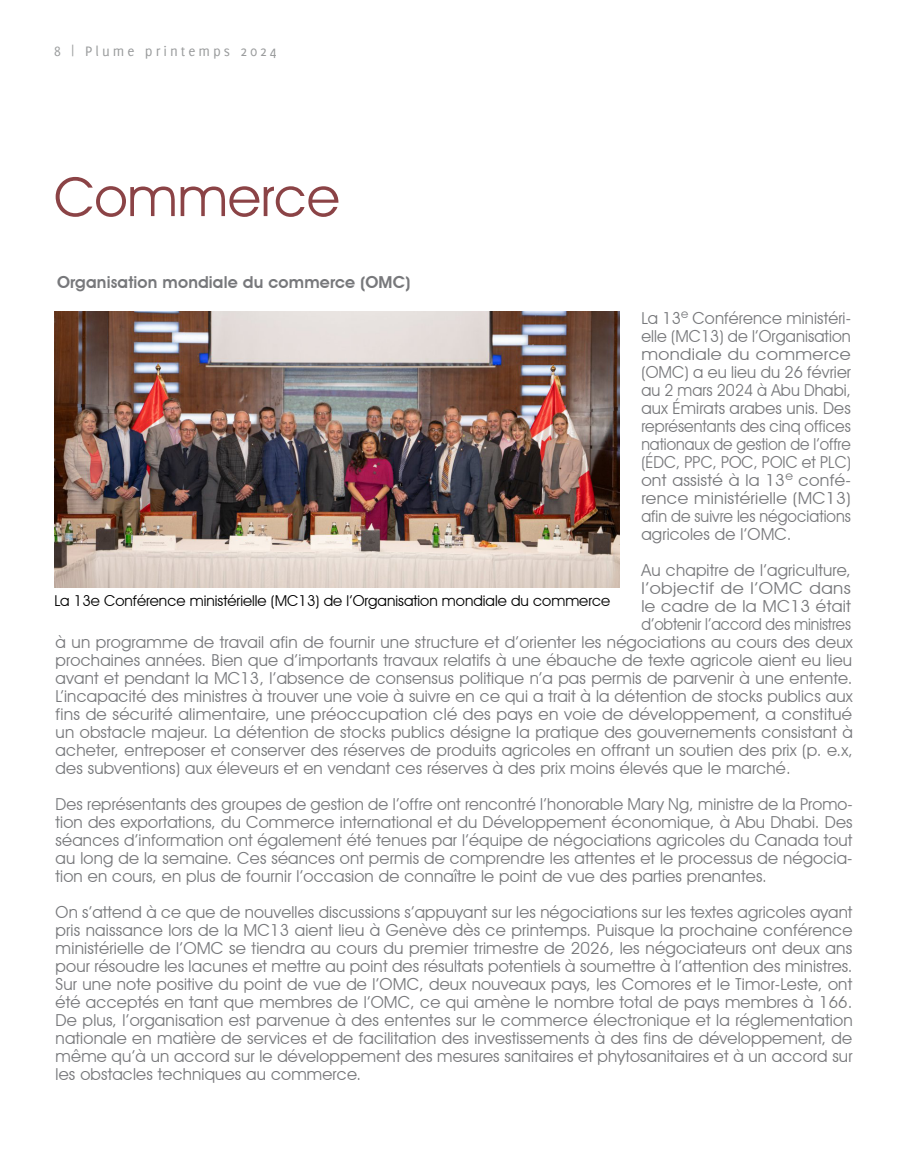
<style>
.page{position:relative;width:905px;height:1175px;background:#fff}
.page>*{position:absolute;margin:0;border:0;box-sizing:border-box;transform-origin:0 0}
.t1{font:54px "Avant Garde IT Cby BT";color:#6f1518}
.t2{font:16.5px/18px "Avant Garde IT Cby BT";letter-spacing:.01em;color:#77787b;text-align:justify}
.t3{font:600 16.5px "Avant Garde IT Cby BT";letter-spacing:.01em;color:#77787b}
.t4{font:16.5px "Avant Garde IT Cby BT";letter-spacing:.01em;color:#77787b;scale:.92 1}
.t5{font:16.5px "Avant Garde IT Cby BT";letter-spacing:.01em;color:#77787b;scale:1.1 1}
.t6{font:16.5px "Avant Garde IT Cby BT";letter-spacing:.01em;color:#77787b;scale:1.04 1}
.t7{font:15px "Avant Garde IT Cby BT";color:#000}
.t8{font:15px "Delicious";letter-spacing:.2em;color:#999b9c}
</style>
<div class="page">
<img style="left:54px;top:311px;width:565px;height:276px">
<p class="t8" style="left:54px;top:43px;width:224px">8 | Plume printemps 2024</p>
<h1 class="t1" style="left:54px;top:164px;width:287px">Commerce</h1>
<p class="t3" style="left:57px;top:272px;width:355px">Organisation mondiale du commerce (OMC)</p>
<p class="t2" style="left:641px;top:309px;width:211px">La 13<sup>e</sup> Conférence ministéri&shy;elle (MC13) de l’Organisation mondiale du commerce (OMC) a eu lieu du 26 février au 2 mars 2024 à Abu Dhabi, aux Émirats arabes unis. Des représentants des cinq offices nationaux de gestion de l’offre (ÉDC, PPC, POC, POIC et PLC) ont assisté à la 13<sup>e</sup> confé&shy;rence ministérielle (MC13) afin de suivre les négociations agricoles de l’OMC.</p>
<p class="t2" style="left:641px;top:561px;width:211px">Au chapitre de l’agriculture,</p>
<p class="t5" style="left:641px;top:578px;width:192px">l’objectif de l’OMC dans</p>
<p class="t6" style="left:641px;top:596px;width:203px">le cadre de la MC13 était</p>
<p class="t4" style="left:641px;top:614px;width:229px">d’obtenir l’accord des ministres</p>
<p class="t2" style="left:56px;top:633px;width:798px">à un programme de travail afin de fournir une structure et d’orienter les négociations au cours des deux</p>
<p class="t2" style="left:56px;top:651px;width:798px">prochaines années. Bien que d’importants travaux relatifs à une ébauche de texte agricole aient eu lieu</p>
<p class="t2" style="left:56px;top:669px;width:798px">avant et pendant la MC13, l’absence de consensus politique n’a pas permis de parvenir à une entente.</p>
<p class="t2" style="left:56px;top:687px;width:798px">L’incapacité des ministres à trouver une voie à suivre en ce qui a trait à la détention de stocks publics aux</p>
<p class="t2" style="left:56px;top:705px;width:798px">fins de sécurité alimentaire, une préoccupation clé des pays en voie de développement, a constitué</p>
<p class="t2" style="left:56px;top:723px;width:798px">un obstacle majeur. La détention de stocks publics désigne la pratique des gouvernements consistant à</p>
<p class="t2" style="left:56px;top:741px;width:798px">acheter, entreposer et conserver des réserves de produits agricoles en offrant un soutien des prix (p. e.x,</p>
<p class="t2" style="left:56px;top:759px;width:736px">des subventions) aux éleveurs et en vendant ces réserves à des prix moins élevés que le marché.</p>
<p class="t2" style="left:56px;top:795px;width:798px">Des représentants des groupes de gestion de l’offre ont rencontré l’honorable Mary Ng, ministre de la Promo&shy;tion des exportations, du Commerce international et du Développement économique, à Abu Dhabi. Des séances d’information ont également été tenues par l’équipe de négociations agricoles du Canada tout au long de la semaine. Ces séances ont permis de comprendre les attentes et le processus de négocia&shy;tion en cours, en plus de fournir l’occasion de connaître le point de vue des parties prenantes.</p>
<p class="t2" style="left:56px;top:903px;width:798px">On s’attend à ce que de nouvelles discussions s’appuyant sur les négociations sur les textes agricoles ayant pris naissance lors de la MC13 aient lieu à Genève dès ce printemps. Puisque la prochaine conférence ministérielle de l’OMC se tiendra au cours du premier trimestre de 2026, les négociateurs ont deux ans pour résoudre les lacunes et mettre au point des résultats potentiels à soumettre à l’attention des ministres.<br>Sur une note positive du point de vue de l’OMC, deux nouveaux pays, les Comores et le Timor-Leste, ont été acceptés en tant que membres de l’OMC, ce qui amène le nombre total de pays membres à 166.<br>De plus, l’organisation est parvenue à des ententes sur le commerce électronique et la réglementation nationale en matière de services et de facilitation des investissements à des fins de développement, de même qu’à un accord sur le développement des mesures sanitaires et phytosanitaires et à un accord sur les obstacles techniques au commerce.</p>
<p class="t7" style="left:54px;top:591px;width:557px">La 13e Conférence ministérielle (MC13) de l’Organisation mondiale du commerce</p>
</div>
